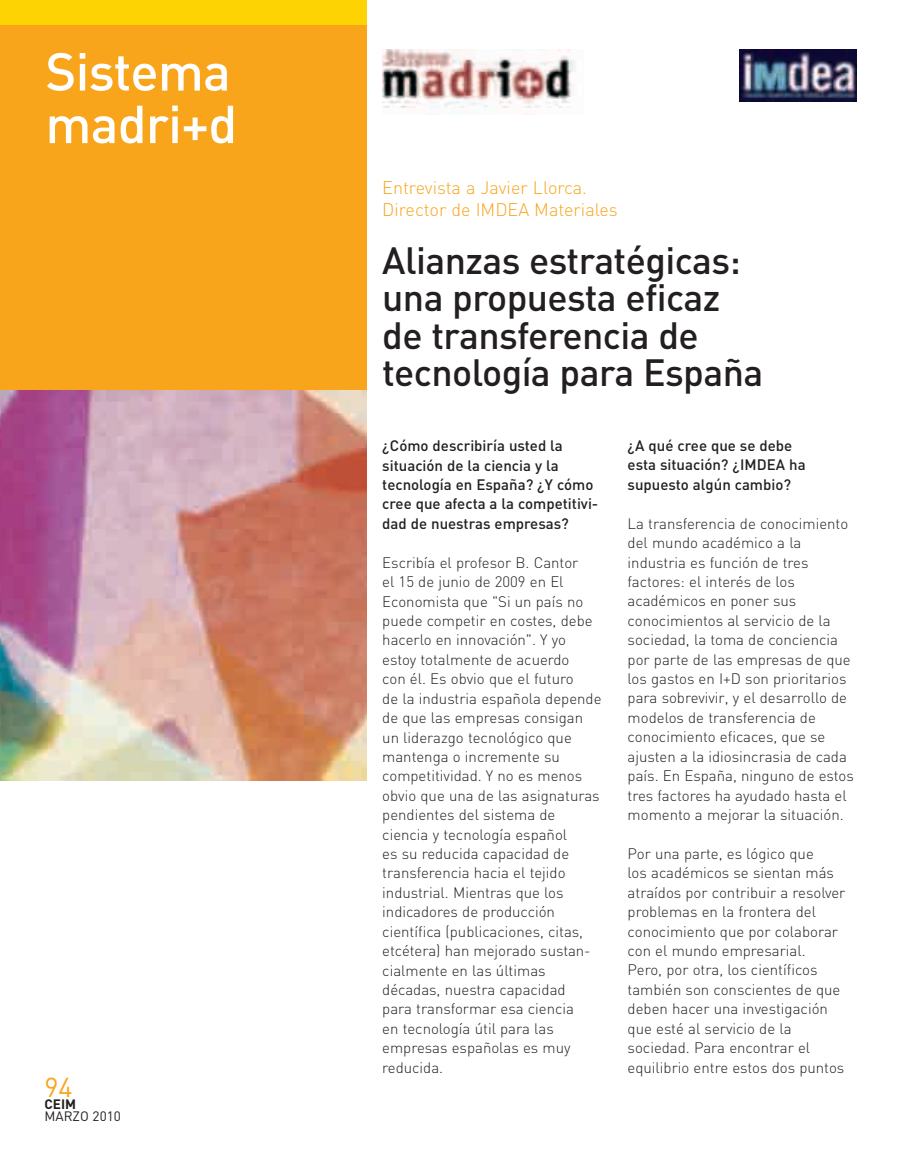
<style>
.page{position:relative;width:915px;height:1170px;background:#fff}
.page>*{position:absolute;margin:0;border:0;box-sizing:border-box;transform-origin:0 0}
.t1{font:52.5px/52.5px "DIN Medium+BMVJUF";letter-spacing:-.015em;color:#fff}
.t2{font:37.5px/37.5px "DIN Medium+BMVJUF";letter-spacing:-.015em;color:#231f20}
.t3{font:18px/21.3px "DIN Light+ZVYSEI";color:#f9a51b}
.t4{font:15px/19.4px "DIN Light+ZVYSEI";color:#231f20}
.t5{font:15px/19.4px "DIN Medium+BMVJUF";color:#231f20}
.t6{font:13.5px "DIN Regular+OVEMTR";color:#231f20}
.t7{font:13.5px "DIN Bold+ORXEWB";color:#231f20}
</style>
<div class="page">
<div style="left:0;top:0;width:366px;height:390px;background:#f9a51b"></div>
<div style="left:0;top:0;width:366px;height:25px;background:#fed304"></div>
<img style="left:0;top:390px;width:366px;height:390px">
<img style="left:382px;top:49px;width:193px;height:66px">
<img style="left:739px;top:49px;width:117px;height:52px">
<h1 class="t1" style="left:45px;top:51px;width:193px">Sistema madri+d</h1>
<p class="t7" style="left:44px;top:1095px;width:33px"><sup>94</sup>CEIM</p>
<p class="t6" style="left:44px;top:1111px;width:78px">MARZO 2010</p>
<p class="t3" style="left:382px;top:179px;width:237px">Entrevista a Javier Llorca.<br>Director de IMDEA Materiales</p>
<h2 class="t2" style="left:382px;top:245px;width:382px">Alianzas estratégicas: una propuesta eficaz de transferencia de tecnología para España</h2>
<p class="t5" style="left:382px;top:437px;width:217px">¿Cómo describiría usted la situación de la ciencia y la tecnología en España? ¿Y cómo cree que afecta a la competitivi&shy;dad de nuestras empresas?</p>
<p class="t4" style="left:382px;top:554px;width:221px">Escribía el profesor B. Cantor<br>el 15 de junio de 2009 en El<br>Economista que "Si un país no puede competir en costes, debe hacerlo en innovación". Y yo estoy totalmente de acuerdo<br>con él. Es obvio que el futuro<br>de la industria española depende de que las empresas consigan un liderazgo tecnológico que mantenga o incremente su competitividad. Y no es menos obvio que una de las asignaturas pendientes del sistema de ciencia y tecnología español<br>es su reducida capacidad de transferencia hacia el tejido industrial. Mientras que los indicadores de producción científica (publicaciones, citas, etcétera) han mejorado sustan&shy;cialmente en las últimas décadas, nuestra capacidad<br>para transformar esa ciencia<br>en tecnología útil para las empresas españolas es muy reducida.</p>
<p class="t5" style="left:627px;top:437px;width:179px">¿A qué cree que se debe esta situación? ¿IMDEA ha supuesto algún cambio?</p>
<p class="t4" style="left:627px;top:515px;width:228px">La transferencia de conocimiento del mundo académico a la industria es función de tres factores: el interés de los académicos en poner sus conocimientos al servicio de la sociedad, la toma de conciencia por parte de las empresas de que los gastos en I+D son prioritarios para sobrevivir, y el desarrollo de modelos de transferencia de conocimiento eficaces, que se ajusten a la idiosincrasia de cada país. En España, ninguno de estos tres factores ha ayudado hasta el momento a mejorar la situación.</p>
<p class="t4" style="left:627px;top:845px;width:219px">Por una parte, es lógico que<br>los académicos se sientan más atraídos por contribuir a resolver problemas en la frontera del conocimiento que por colaborar con el mundo empresarial.<br>Pero, por otra, los científicos también son conscientes de que deben hacer una investigación que esté al servicio de la sociedad. Para encontrar el equilibrio entre estos dos puntos</p>
</div>
